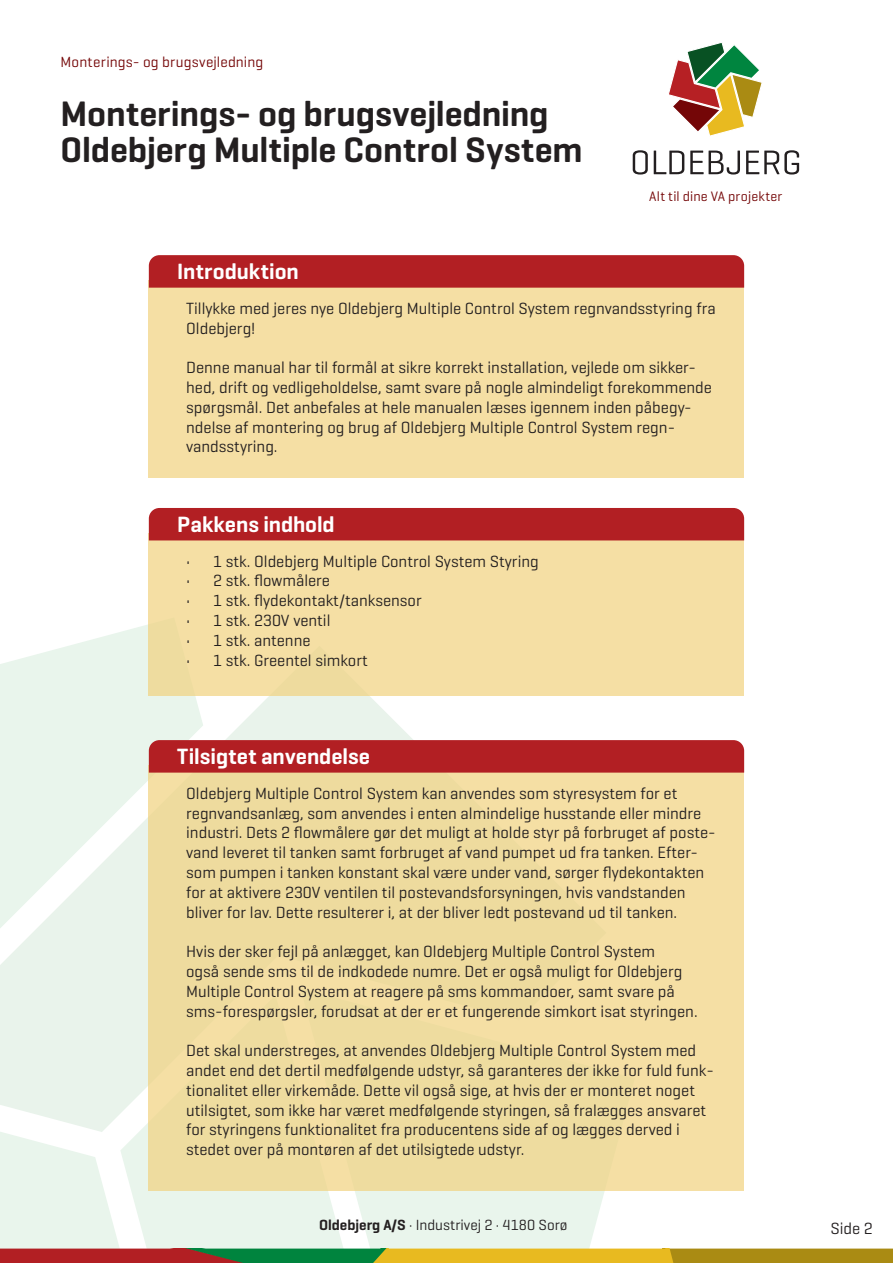
<style>
.page{position:relative;width:893px;height:1263px;background:#fff}
.page>*{position:absolute;margin:0;border:0;box-sizing:border-box;transform-origin:0 0}
.t1{font:600 36px/36px "Geogrotesque";letter-spacing:-.005em;color:#231f20}
.t2{font:600 22.5px "Geogrotesque";color:#fff}
.Brød_9pkt_på_10_8{font:16.5px/19.8px "Geogrotesque";color:#231f20}
.t3{font:15px "Geogrotesque";color:#231f20}
.t4{font:15px "Geogrotesque";letter-spacing:.01em;color:#740607}
.t5{font:13.95px "Geogrotesque";letter-spacing:.01em;color:#740607}
.s1{font-weight:600}
</style>
<div class="page">
<svg style="left:0;top:696px;width:413px;height:422px;background:#ebf4ec"></svg>
<svg style="left:106px;top:970px;width:43px;height:148px;background:#eaf3ea"></svg>
<svg style="left:0;top:602px;width:218px;height:345px;fill:#e9f5ec"></svg>
<svg style="left:669px;top:43px;width:93px;height:93px"></svg>
<svg style="left:633px;top:150px;width:15px;height:25px"></svg>
<svg style="left:654px;top:151px;width:30px;height:23px"></svg>
<svg style="left:690px;top:151px;width:50px;height:24px"></svg>
<svg style="left:746px;top:150px;width:53px;height:25px"></svg>
<svg style="left:0;top:1118px;width:893px;height:145px"></svg>
<div style="left:149px;top:280px;width:595px;height:198px;background:#f5dfa4"></div>
<div style="left:149px;top:255px;width:595px;height:33px;background:#b21f23"></div>
<div style="left:149px;top:533px;width:595px;height:163px;background:#f5dfa4"></div>
<div style="left:149px;top:508px;width:595px;height:32px;background:#b21f23"></div>
<div style="left:149px;top:765px;width:595px;height:426px;background:#eedc9f"></div>
<div style="left:149px;top:740px;width:595px;height:33px;background:#b21f23"></div>
<p class="t4" style="left:61px;top:52px;width:204px">Monterings- og brugsvejledning</p>
<p class="t1" style="left:61px;top:95px;width:523px">Monterings- og brugsvejledning<br>Oldebjerg Multiple Control System</p>
<p class="t2" style="left:177px;top:258px;width:123px">Introduktion</p>
<p class="t5" style="left:649px;top:188px;width:135px">Alt til dine VA projekter</p>
<p class="Brød_9pkt_på_10_8" style="left:186px;top:298px;width:531px">Tillykke med jeres nye Oldebjerg Multiple Control System regnvandsstyring fra<br>Oldebjerg!</p>
<p class="Brød_9pkt_på_10_8" style="left:186px;top:357px;width:527px">Denne manual har til formål at sikre korrekt installation, vejlede om sikker&shy;hed, drift og vedligeholdelse, samt svare på nogle almindeligt forekommende spørgsmål. Det anbefales at hele manualen læses igennem inden påbegy&shy;ndelse af montering og brug af Oldebjerg Multiple Control System regn&shy;vandsstyring.</p>
<p class="t2" style="left:177px;top:511px;width:159px">Pakkens indhold</p>
<p class="Brød_9pkt_på_10_8" style="left:186px;top:551px;width:354px">• 1 stk. Oldebjerg Multiple Control System Styring</p>
<p class="Brød_9pkt_på_10_8" style="left:186px;top:570px;width:145px">• 2 stk. flowmålere</p>
<p class="Brød_9pkt_på_10_8" style="left:186px;top:590px;width:237px">• 1 stk. flydekontakt/tanksensor</p>
<p class="Brød_9pkt_på_10_8" style="left:186px;top:610px;width:146px">• 1 stk. 230V ventil</p>
<p class="Brød_9pkt_på_10_8" style="left:186px;top:630px;width:126px">• 1 stk. antenne</p>
<p class="Brød_9pkt_på_10_8" style="left:186px;top:650px;width:183px">• 1 stk. Greentel simkort</p>
<p class="t2" style="left:177px;top:743px;width:194px">Tilsigtet anvendelse</p>
<p class="Brød_9pkt_på_10_8" style="left:186px;top:783px;width:531px">Oldebjerg Multiple Control System kan anvendes som styresystem for et regnvandsanlæg, som anvendes i enten almindelige husstande eller mindre industri. Dets 2 flowmålere gør det muligt at holde styr på forbruget af poste&shy;vand leveret til tanken samt forbruget af vand pumpet ud fra tanken. Efter&shy;som pumpen i tanken konstant skal være under vand, sørger flydekontakten for at aktivere 230V ventilen til postevandsforsyningen, hvis vandstanden bliver for lav. Dette resulterer i, at der bliver ledt postevand ud til tanken.</p>
<p class="Brød_9pkt_på_10_8" style="left:186px;top:941px;width:513px">Hvis der sker fejl på anlægget, kan Oldebjerg Multiple Control System<br>også sende sms til de indkodede numre. Det er også muligt for Oldebjerg Multiple Control System at reagere på sms kommandoer, samt svare på sms-forespørgsler, forudsat at der er et fungerende simkort isat styringen.</p>
<p class="Brød_9pkt_på_10_8" style="left:186px;top:1040px;width:529px">Det skal understreges, at anvendes Oldebjerg Multiple Control System med andet end det dertil medfølgende udstyr, så garanteres der ikke for fuld funk&shy;tionalitet eller virkemåde. Dette vil også sige, at hvis der er monteret noget utilsigtet, som ikke har været medfølgende styringen, så fralægges ansvaret for styringens funktionalitet fra producentens side af og lægges derved i stedet over på montøren af det utilsigtede udstyr.</p>
<p class="t3" style="left:319px;top:1215px;width:250px"><span class="s1">Oldebjerg A/S</span> · Industrivej 2 · 4180 Sorø</p>
<p class="Brød_9pkt_på_10_8" style="left:830px;top:1217px;width:44px">Side 2</p>
</div>
